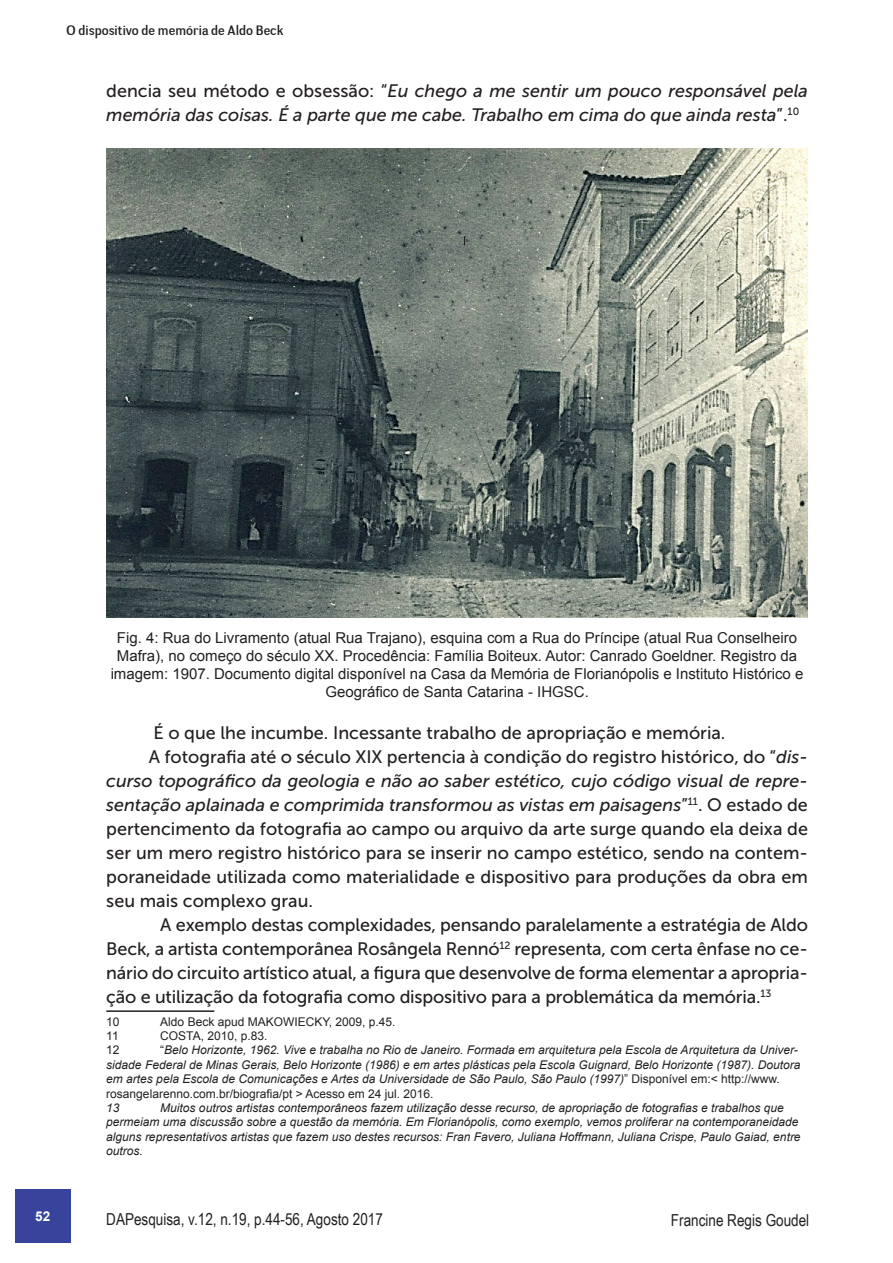
<style>
.page{position:relative;width:893px;height:1263px;background:#fff}
.page>*{position:absolute;margin:0;border:0;box-sizing:border-box;transform-origin:0 0}
.Corpo{font:18px/24px "Museo Sans 500";color:#231f20;text-align:justify}
.t1{font:italic 18px/24px "Museo Sans 500";color:#231f20}
.t2{font:16.5px "Arial Narrow";color:#231f20}
.footnote_text{font:15px/18px "Arial";color:#231f20;text-align:center}
.t3{font:13.5px "Negotiate Free";color:#231f20}
.t4{font:700 13.5px "Arial";color:#fff}
.t5{font:italic 12px/14.4px "Arial";color:#231f20}
.t6{font:12px "Arial";color:#231f20}
.s1{font-style:normal}
.s2{font-style:italic}
</style>
<div class="page">
<div style="left:15px;top:1189px;width:55px;height:53px;background:#38449c"></div>
<hr style="left:106px;top:1010px;width:108px;height:2px;background:#231f20">
<img style="left:106px;top:148px;width:702px;height:470px">
<p class="t3" style="left:67px;top:22px;width:218px">O dispositivo de memória de Aldo Beck</p>
<p class="t1" style="left:106px;top:79px;width:703px"><span class="s1">dencia seu método e obsessão: “</span>Eu chego a me sentir um pouco responsável pela memória das coisas. É a parte que me cabe. Trabalho em cima do que ainda resta<span class="s1">”.</span><sup>10</sup></p>
<p class="footnote_text" style="left:111px;top:629px;width:694px">Fig. 4: Rua do Livramento (atual Rua Trajano), esquina com a Rua do Príncipe (atual Rua Conselheiro Mafra), no começo do século XX. Procedência: Família Boiteux. Autor: Canrado Goeldner. Registro da imagem: 1907. Documento digital disponível na Casa da Memória de Florianópolis e Instituto Histórico e Geográfico de Santa Catarina - IHGSC.</p>
<p class="Corpo" style="left:153px;top:721px;width:574px">É o que lhe incumbe. Incessante trabalho de apropriação e memória.</p>
<p class="Corpo" style="left:106px;top:745px;width:703px;text-indent:43px">A fotografia até o século XIX pertencia à condição do registro histórico, do “<span class="s2">dis&shy;curso topográfico da geologia e não ao saber estético, cujo código visual de repre&shy;sentação aplainada e comprimida transformou as vistas em paisagens</span>”<sup>11</sup>. O estado de pertencimento da fotografia ao campo ou arquivo da arte surge quando ela deixa de ser um mero registro histórico para se inserir no campo estético, sendo na contem&shy;poraneidade utilizada como materialidade e dispositivo para produções da obra em seu mais complexo grau.</p>
<p class="Corpo" style="left:106px;top:913px;width:703px;text-indent:54px">A exemplo destas complexidades, pensando paralelamente a estratégia de Aldo Beck, a artista contemporânea Rosângela Rennó<sup>12</sup> representa, com certa ênfase no ce&shy;nário do circuito artístico atual, a figura que desenvolve de forma elementar a apropria&shy;ção e utilização da fotografia como dispositivo para a problemática da memória.<sup>13</sup></p>
<p class="t6" style="left:106px;top:1013px;width:15px">10</p>
<p class="t6" style="left:160px;top:1013px;width:237px">Aldo Beck apud MAKOWIECKY, 2009, p.45.</p>
<p class="t6" style="left:106px;top:1028px;width:14px">11</p>
<p class="t6" style="left:160px;top:1028px;width:109px">COSTA, 2010, p.83.</p>
<p class="t6" style="left:106px;top:1042px;width:15px">12</p>
<p class="t5" style="left:106px;top:1043px;width:696px;text-indent:54px"><span class="s1">“</span>Belo Horizonte, 1962. Vive e trabalha no Rio de Janeiro. Formada em arquitetura pela Escola de Arquitetura da Univer&shy;sidade Federal de Minas Gerais, Belo Horizonte (1986) e em artes plásticas pela Escola Guignard, Belo Horizonte (1987). Doutora em artes pela Escola de Comunicações e Artes da Universidade de São Paulo, São Paulo (1997)<span class="s1">” Disponível em:&lt; http://www. rosangelarenno.com.br/biografia/pt &gt; Acesso em 24 jul. 2016.</span></p>
<p class="t5" style="left:106px;top:1101px;width:15px">13</p>
<p class="t5" style="left:106px;top:1101px;width:696px;text-indent:54px">Muitos outros artistas contemporâneos fazem utilização desse recurso, de apropriação de fotografias e trabalhos que permeiam uma discussão sobre a questão da memória. Em Florianópolis, como exemplo, vemos proliferar na contemporaneidade alguns representativos artistas que fazem uso destes recursos: Fran Favero, Juliana Hoffmann, Juliana Crispe, Paulo Gaiad, entre outros.</p>
<p class="t4" style="left:35px;top:1207px;width:17px">52</p>
<p class="t4" style="left:39px;top:1207px;width:17px">52</p>
<p class="t2" style="left:106px;top:1206px;width:278px">DAPesquisa, v.12, n.19, p.44-56, Agosto 2017</p>
<p class="t2" style="left:671px;top:1208px;width:140px">Francine Regis Goudel</p>
</div>
